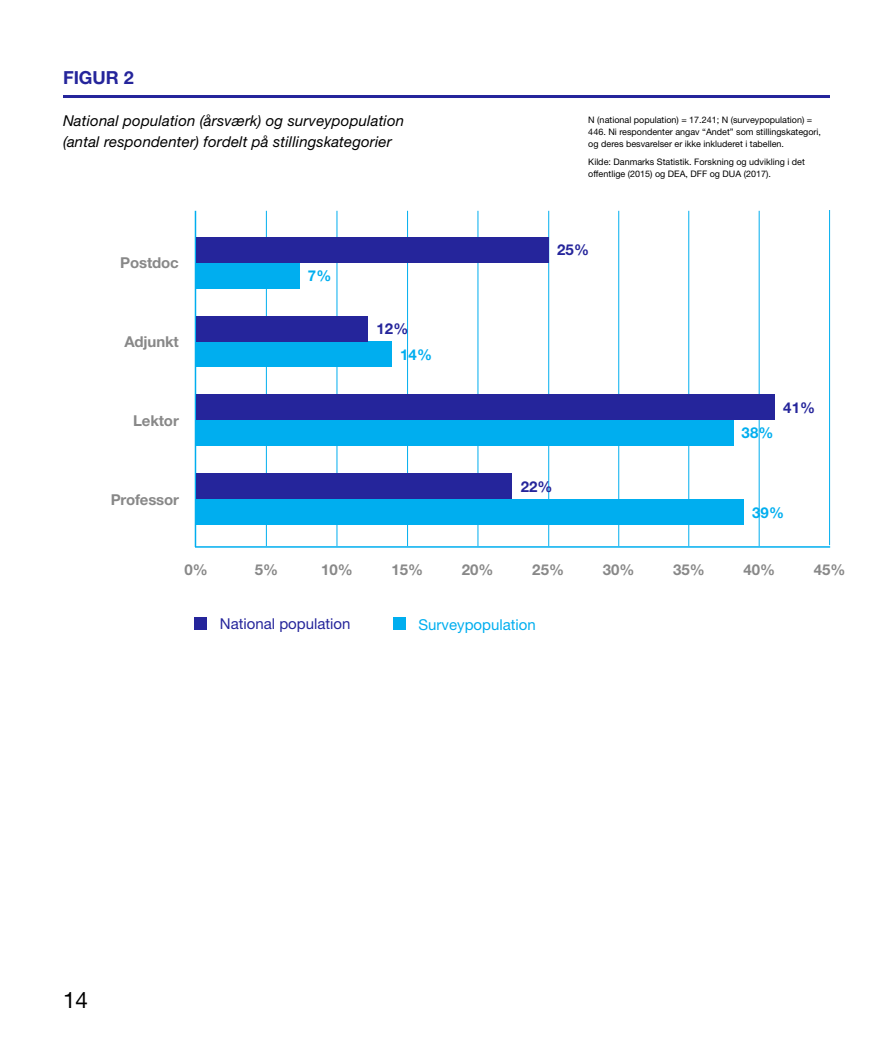
<style>
.page{position:relative;width:893px;height:1063px;background:#fff}
.page>*{position:absolute;margin:0;border:0;box-sizing:border-box;transform-origin:0 0}
.t1{font:22.5px "Helvetica Neue LT";color:#000}
.t2{font:700 18px "Helvetica Neue LT";color:#25259b}
.t3{font:italic 15px/21px "Helvetica Neue LT";letter-spacing:.01em;color:#000}
.t4{font:700 15px "Helvetica Neue LT";letter-spacing:-.01em;color:#888}
.t5{font:15px "Helvetica Neue LT";color:#25259b}
.t6{font:15px "Helvetica Neue LT";color:#00aeef}
.t7{font:700 15px "Helvetica Neue LT";letter-spacing:.01em;color:#25259b}
.t8{font:700 15px "Helvetica Neue LT";color:#00aeef}
.t9{font:9px/12px "Helvetica Neue LT";color:#000}
</style>
<div class="page">
<hr style="left:266px;top:211px;width:1px;height:335px;background:#00aeef">
<hr style="left:548px;top:211px;width:1px;height:335px;background:#00aeef">
<hr style="left:337px;top:211px;width:1px;height:335px;background:#00aeef">
<hr style="left:618px;top:211px;width:1px;height:335px;background:#00aeef">
<hr style="left:478px;top:211px;width:1px;height:335px;background:#00aeef">
<hr style="left:759px;top:211px;width:1px;height:335px;background:#00aeef">
<hr style="left:407px;top:211px;width:1px;height:335px;background:#00aeef">
<hr style="left:688px;top:211px;width:1px;height:335px;background:#00aeef">
<hr style="left:829px;top:210px;width:1px;height:335px;background:#00aeef">
<hr style="left:63px;top:95px;width:767px;height:3px;background:#25259b">
<hr style="left:195px;top:546px;width:635px;height:2px;background:#00aeef">
<hr style="left:195px;top:211px;width:1px;height:336px;background:#00aeef">
<div style="left:196px;top:342px;width:195px;height:25px;background:#00aeef"></div>
<div style="left:196px;top:316px;width:172px;height:26px;background:#25259b"></div>
<div style="left:196px;top:263px;width:103px;height:25px;background:#00aeef"></div>
<div style="left:196px;top:237px;width:353px;height:26px;background:#25259b"></div>
<div style="left:196px;top:420px;width:537px;height:25px;background:#00aeef"></div>
<div style="left:196px;top:394px;width:579px;height:26px;background:#25259b"></div>
<div style="left:196px;top:499px;width:547px;height:26px;background:#00aeef"></div>
<div style="left:196px;top:474px;width:316px;height:25px;background:#25259b"></div>
<div style="left:393px;top:617px;width:13px;height:13px;background:#00aeef"></div>
<div style="left:194px;top:617px;width:13px;height:13px;background:#25259b"></div>
<h2 class="t2" style="left:63px;top:66px;width:72px">FIGUR 2</h2>
<h3 class="t3" style="left:63px;top:110px;width:343px">National population (årsværk) og surveypopulation (antal respondenter) fordelt på stillingskategorier</h3>
<h3 class="t4" style="left:120px;top:254px;width:60px">Postdoc</h3>
<h3 class="t4" style="left:124px;top:332px;width:56px">Adjunkt</h3>
<h3 class="t4" style="left:133px;top:412px;width:47px">Lektor</h3>
<h3 class="t4" style="left:111px;top:490px;width:70px">Professor</h3>
<h3 class="t8" style="left:308px;top:267px;width:25px">7%</h3>
<h3 class="t7" style="left:376px;top:320px;width:33px">12%</h3>
<h3 class="t8" style="left:400px;top:346px;width:33px">14%</h3>
<p class="t9" style="left:588px;top:114px;width:234px">N (national population) = 17.241; N (surveypopulation) =<br>446. Ni respondenter angav “Andet” som stillingskategori, og deres besvarelser er ikke inkluderet i tabellen.</p>
<p class="t9" style="left:588px;top:156px;width:218px">Kilde: Danmarks Statistik. Forskning og udvikling i det offentlige (2015) og DEA, DFF og DUA (2017).</p>
<h3 class="t7" style="left:557px;top:241px;width:33px">25%</h3>
<h3 class="t7" style="left:521px;top:478px;width:33px">22%</h3>
<h3 class="t8" style="left:742px;top:424px;width:33px">38%</h3>
<h3 class="t7" style="left:783px;top:398px;width:33px">41%</h3>
<h3 class="t8" style="left:752px;top:503px;width:33px">39%</h3>
<h3 class="t4" style="left:184px;top:560px;width:25px">0%</h3>
<h3 class="t4" style="left:255px;top:560px;width:25px">5%</h3>
<h3 class="t4" style="left:321px;top:560px;width:33px">10%</h3>
<h3 class="t4" style="left:391px;top:560px;width:33px">15%</h3>
<h3 class="t4" style="left:462px;top:560px;width:33px">20%</h3>
<h3 class="t4" style="left:532px;top:560px;width:33px">25%</h3>
<h3 class="t4" style="left:603px;top:560px;width:33px">30%</h3>
<h3 class="t4" style="left:673px;top:560px;width:33px">35%</h3>
<h3 class="t4" style="left:743px;top:560px;width:33px">40%</h3>
<h3 class="t4" style="left:814px;top:560px;width:33px">45%</h3>
<h3 class="t5" style="left:220px;top:615px;width:132px">National population</h3>
<h3 class="t6" style="left:419px;top:615px;width:119px">Surveypopulation</h3>
<h1 class="t1" style="left:63px;top:987px;width:27px">14</h1>
</div>
